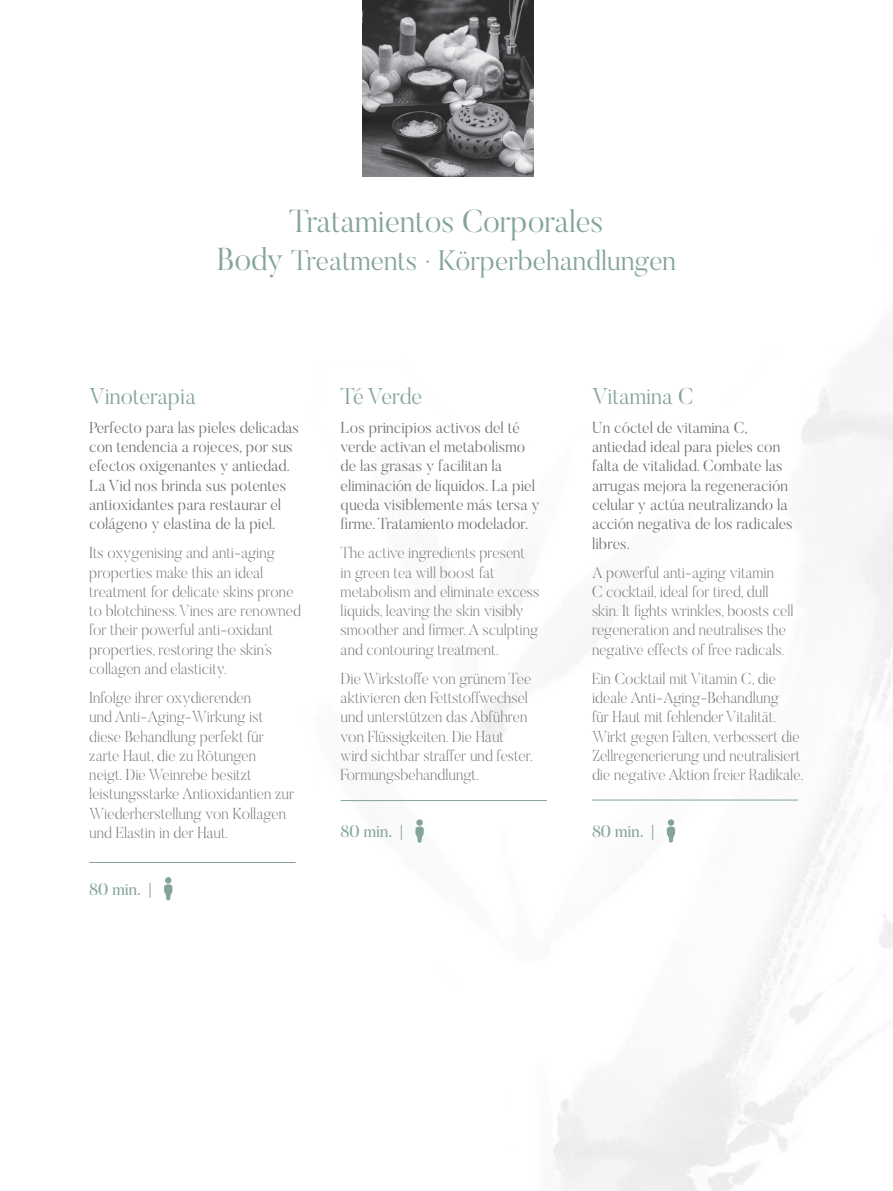
<style>
.page{position:relative;width:893px;height:1191px;background:#fff}
.page>*{position:absolute;margin:0;border:0;box-sizing:border-box;transform-origin:0 0}
.Titulo_ESP{font:300 31.5px "Butler";color:#84a49b}
.Titulo_ESP-2{font:300 28px "Butler";color:#84a49b}
.t1{font:300 22.75px "Butler";letter-spacing:-.005em;color:#84a49b}
.t2{font:16.62px "Butler";letter-spacing:-.005em;color:#84a49b}
.IDIOMAS{font:200 15.75px/19.2px "Butler";color:#717275}
.ES{font:300 15.75px/19.2px "Butler";color:#717275}
.s1{font-size:31.5px}
</style>
<div class="page">
<img style="left:167px;top:0;width:726px;height:1191px">
<svg style="left:164px;top:877px;width:9px;height:23px"></svg>
<svg style="left:415px;top:826px;width:9px;height:16px"></svg>
<div style="left:416px;top:819px;width:7px;height:6px;background:#84a49b;border-radius:50%"></div>
<svg style="left:667px;top:819px;width:8px;height:23px"></svg>
<hr style="left:592px;top:799px;width:206px;height:1px;background:#84a49b">
<hr style="left:341px;top:800px;width:206px;height:1px;background:#84a49b">
<hr style="left:89px;top:862px;width:207px;height:1px;background:#84a49b">
<img style="left:362px;top:0;width:171px;height:176px">
<p class="Titulo_ESP" style="left:289px;top:201px;width:316px">Tratamientos Corporales</p>
<p class="Titulo_ESP-2" style="left:217px;top:243px;width:461px"><span class="s1">Body</span> Treatments · Körperbehandlungen</p>
<p class="t1" style="left:89px;top:381px;width:108px">Vinoterapia</p>
<p class="ES" style="left:89px;top:418px;width:211px">Perfecto para las pieles delicadas con tendencia a rojeces, por sus efectos oxigenantes y antiedad.<br>La Vid nos brinda sus potentes antioxidantes para restaurar el colágeno y elastina de la piel.</p>
<p class="IDIOMAS" style="left:89px;top:543px;width:213px">Its oxygenising and anti-aging properties make this an ideal treatment for delicate skins prone to blotchiness. Vines are renowned for their powerful anti-oxidant properties, restoring the skin’s collagen and elasticity.</p>
<p class="IDIOMAS" style="left:89px;top:688px;width:206px">Infolge ihrer oxydierenden<br>und Anti-Aging-Wirkung ist diese Behandlung perfekt für zarte Haut, die zu Rötungen<br>neigt. Die Weinrebe besitzt leistungsstarke Antioxidantien zur<br>Wiederherstellung von Kollagen und Elastin in der Haut.</p>
<p class="t2" style="left:89px;top:879px;width:64px">80 min. |</p>
<p class="t1" style="left:341px;top:381px;width:83px">Té Verde</p>
<p class="ES" style="left:341px;top:418px;width:201px">Los principios activos del té verde activan el metabolismo de las grasas y facilitan la eliminación de líquidos. La piel queda visiblemente más tersa y firme. Tratamiento modelador.</p>
<p class="IDIOMAS" style="left:341px;top:543px;width:200px">The active ingredients present in green tea will boost fat metabolism and eliminate excess liquids, leaving the skin visibly smoother and firmer. A sculpting and contouring treatment.</p>
<p class="IDIOMAS" style="left:341px;top:668px;width:194px">Die Wirkstoffe von grünem Tee aktivieren den Fettstoffwechsel und unterstützen das Abführen von Flüssigkeiten. Die Haut wird sichtbar straffer und fester.<br>Formungsbehandlungt.</p>
<p class="t2" style="left:341px;top:821px;width:64px">80 min. |</p>
<p class="t1" style="left:592px;top:381px;width:103px">Vitamina C</p>
<p class="ES" style="left:592px;top:418px;width:202px">Un cóctel de vitamina C, antiedad ideal para pieles con falta de vitalidad. Combate las arrugas mejora la regeneración celular y actúa neutralizando la acción negativa de los radicales libres.</p>
<p class="IDIOMAS" style="left:592px;top:562px;width:203px">A powerful anti-aging vitamin<br>C cocktail, ideal for tired, dull skin. It fights wrinkles, boosts cell regeneration and neutralises the negative effects of free radicals.</p>
<p class="IDIOMAS" style="left:592px;top:668px;width:213px">Ein Cocktail mit Vitamin C, die ideale Anti-Aging-Behandlung<br>für Haut mit fehlender Vitalität.<br>Wirkt gegen Falten, verbessert die Zellregenerierung und neutralisiert die negative Aktion freier Radikale.</p>
<p class="t2" style="left:592px;top:821px;width:64px">80 min. |</p>
</div>
